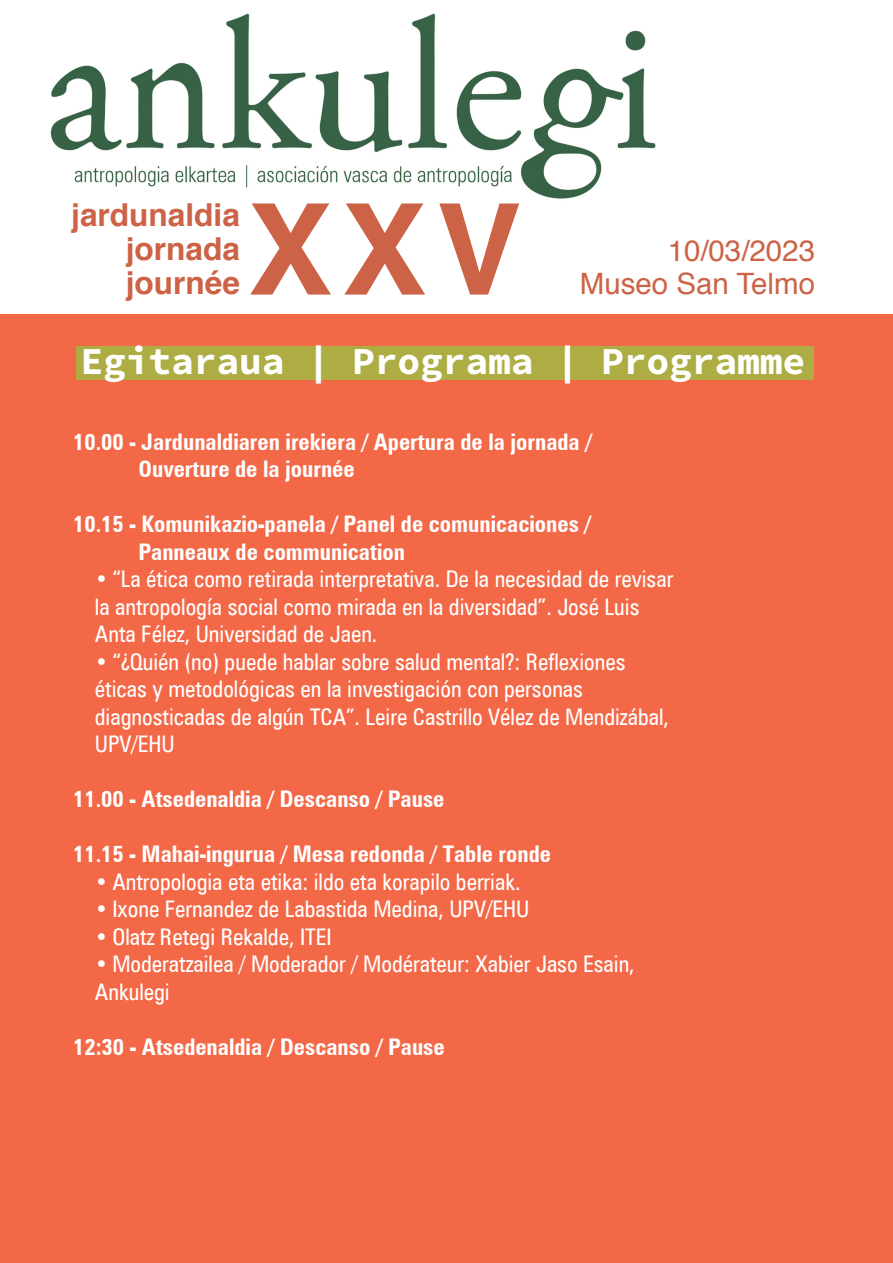
<style>
.page{position:relative;width:893px;height:1263px;background:#fff}
.page>*{position:absolute;margin:0;border:0;box-sizing:border-box;transform-origin:0 0}
.t1{font:700 126.45px "Helvetica";color:#cc6346}
.t2{font:38.1px "Source Code Variable";letter-spacing:-.005em;color:#fff}
.t3{font:700 31.65px/33.8px "Helvetica";color:#cc6346;text-align:justify}
.t4{font:29.4px "Helvetica";color:#cc6346}
.t5{font:condensed 22.95px/27.5px "Zurich BT";color:#fff}
.t6{font:700 condensed 22.95px/27.5px "Zurich BT";color:#fff}
</style>
<div class="page">
<img style="left:50px;top:13px;width:606px;height:186px">
<div style="left:0;top:315px;width:893px;height:948px;background:#f36847"></div>
<div style="left:76px;top:346px;width:737px;height:34px;background:#adad44"></div>
<p class="t3" style="left:126px;top:199px;width:116px;text-indent:-54px">jardunaldia jornada journée</p>
<p class="t1" style="left:248px;top:148px;width:274px">XXV</p>
<p class="t4" style="left:668px;top:228px;width:149px">10/03/2023</p>
<p class="t4" style="left:580px;top:261px;width:237px">Museo San Telmo</p>
<p class="t2" style="left:81px;top:334px;width:726px">Egitaraua | Programa | Programme</p>
<p class="t6" style="left:139px;top:428px;width:455px;text-indent:-65px">10.00 - Jardunaldiaren irekiera / Apertura de la jornada /<br>Ouverture de la journée</p>
<p class="t6" style="left:139px;top:510px;width:454px;text-indent:-65px">10.15 - Komunikazio-panela / Panel de comunicaciones /<br>Panneaux de communication</p>
<p class="t5" style="left:95px;top:565px;width:580px">• “La ética como retirada interpretativa. De la necesidad de revisar la antropología social como mirada en la diversidad”. José Luis<br>Anta Félez, Universidad de Jaen.</p>
<p class="t5" style="left:95px;top:648px;width:576px">• “¿Quién (no) puede hablar sobre salud mental?: Reflexiones éticas y metodológicas en la investigación con personas diagnosticadas de algún TCA”. Leire Castrillo Vélez de Mendizábal, UPV/EHU</p>
<p class="t6" style="left:73px;top:785px;width:373px">11.00 - Atsedenaldia / Descanso / Pause</p>
<p class="t6" style="left:73px;top:840px;width:479px">11.15 - Mahai-ingurua / Mesa redonda / Table ronde</p>
<p class="t5" style="left:95px;top:867px;width:427px">• Antropologia eta etika: ildo eta korapilo berriak.</p>
<p class="t5" style="left:95px;top:895px;width:436px">• Ixone Fernandez de Labastida Medina, UPV/EHU</p>
<p class="t5" style="left:95px;top:922px;width:238px">• Olatz Retegi Rekalde, ITEI</p>
<p class="t5" style="left:95px;top:950px;width:541px">• Moderatzailea / Moderador / Modérateur: Xabier Jaso Esain,<br>Ankulegi</p>
<p class="t6" style="left:73px;top:1032px;width:373px">12:30 - Atsedenaldia / Descanso / Pause</p>
</div>
